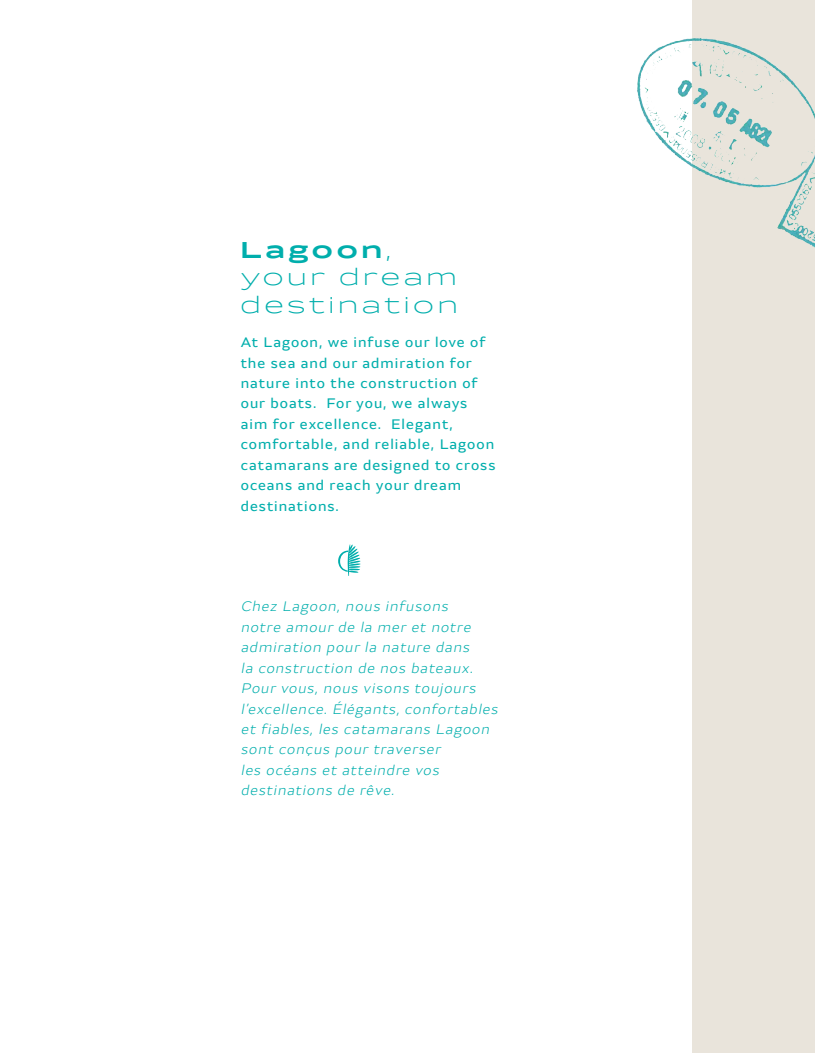
<style>
.page{position:relative;width:815px;height:1053px;background:#fff}
.page>*{position:absolute;margin:0;border:0;box-sizing:border-box;transform-origin:0 0}
.t1{font:300 expanded 21.88px/27.5px "Lagoon";letter-spacing:.2em;color:#00aeac}
.t2{font:italic 300 13.75px/20.4px "Lagoon";letter-spacing:.075em;color:#00aeac}
.t3{font:13.75px/20.4px "Lagoon";letter-spacing:.075em;color:#00aeac}
.s1{font-weight:700}
</style>
<div class="page">
<div style="left:692px;top:0;width:123px;height:1052px;background:#e9e4db"></div>
<img style="left:637px;top:38px;width:178px;height:210px">
<svg style="left:338px;top:544px;width:22px;height:32px"></svg>
<h1 class="t1" style="left:241px;top:236px;width:218px"><span class="s1">Lagoon</span>, your dream destination</h1>
<p class="t3" style="left:241px;top:332px;width:256px">At Lagoon, we infuse our love of the sea and our admiration for nature into the construction of our boats. For you, we always aim for excellence. Elegant, comfortable, and reliable, Lagoon catamarans are designed to cross oceans and reach your dream destinations.</p>
<p class="t2" style="left:241px;top:596px;width:261px">Chez Lagoon, nous infusons<br>notre amour de la mer et notre admiration pour la nature dans<br>la construction de nos bateaux.<br>Pour vous, nous visons toujours l’excellence. Élégants, confortables et fiables, les catamarans Lagoon sont conçus pour traverser<br>les océans et atteindre vos destinations de rêve.</p>
</div>
